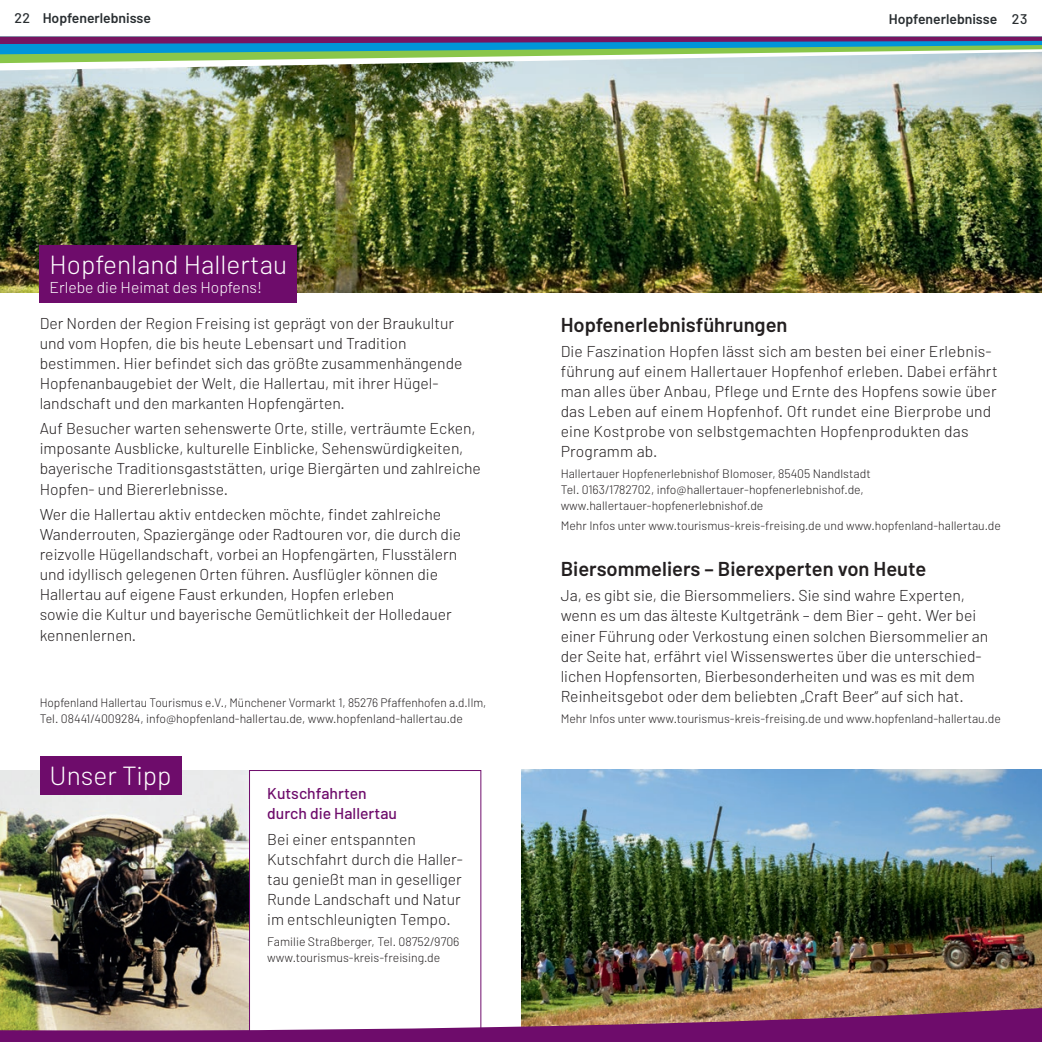
<style>
.page{position:relative;width:1042px;height:1042px;background:#fff}
.page>*{position:absolute;margin:0;border:0;box-sizing:border-box;transform-origin:0 0}
.t1{font:300 26.25px "Barlow";color:#fff}
.t2{font:600 20.12px "Barlow";color:#231f20}
.t3{font:300 15.75px/20.1px "Barlow";color:#231f20}
.t4{font:500 15.75px/20.1px "Barlow";color:#6e0c6b}
.t5{font:300 15.75px "Barlow";color:#fff}
.t6{font:600 14px "Barlow";color:#292e31}
.t7{font:300 12.25px/15.8px "Barlow";color:#231f20}
.s1{font-weight:500}
</style>
<div class="page">
<img style="left:521px;top:769px;width:521px;height:238px">
<img style="left:0;top:71px;width:1042px;height:222px">
<div style="left:40px;top:245px;width:257px;height:58px;background:#6e0c6b"></div>
<img style="left:0;top:770px;width:249px;height:237px">
<div style="left:40px;top:756px;width:141px;height:39px;background:#6e0c6b"></div>
<svg style="left:249px;top:770px;width:232px;height:237px"></svg>
<svg style="left:0;top:36px;width:1042px;height:35px"></svg>
<svg style="left:0;top:37px;width:1042px;height:26px;background:#769ca1"></svg>
<svg style="left:0;top:1007px;width:1042px;height:35px"></svg>
<p class="t6" style="left:14px;top:9px;width:138px"><span class="s1">22</span> Hopfenerlebnisse</p>
<p class="t6" style="left:889px;top:10px;width:140px">Hopfenerlebnisse <span class="s1">23</span></p>
<h1 class="t1" style="left:50px;top:248px;width:239px">Hopfenland Hallertau</h1>
<p class="t5" style="left:50px;top:277px;width:214px">Erlebe die Heimat des Hopfens!</p>
<p class="t3" style="left:40px;top:312px;width:424px">Der Norden der Region Freising ist geprägt von der Braukultur und vom Hopfen, die bis heute Lebensart und Tradition bestimmen. Hier befindet sich das größte zusammenhängende Hopfenanbaugebiet der Welt, die Hallertau, mit ihrer Hügel&shy;landschaft und den markanten Hopfengärten.</p>
<p class="t3" style="left:40px;top:418px;width:443px">Auf Besucher warten sehenswerte Orte, stille, verträumte Ecken, imposante Ausblicke, kulturelle Einblicke, Sehenswürdigkeiten, bayerische Traditionsgaststätten, urige Biergärten und zahlreiche Hopfen- und Biererlebnisse.</p>
<p class="t3" style="left:40px;top:503px;width:423px">Wer die Hallertau aktiv entdecken möchte, findet zahlreiche Wanderrouten, Spaziergänge oder Radtouren vor, die durch die reizvolle Hügellandschaft, vorbei an Hopfengärten, Flusstälern und idyllisch gelegenen Orten führen. Ausflügler können die Hallertau auf eigene Faust erkunden, Hopfen erleben<br>sowie die Kultur und bayerische Gemütlichkeit der Holledauer kennenlernen.</p>
<p class="t7" style="left:40px;top:694px;width:448px">Hopfenland Hallertau Tourismus e.V., Münchener Vormarkt 1, 85276 Pfaffenhofen a.d.Ilm,<br>Tel. 08441/4009284, info@hopfenland-hallertau.de, www.hopfenland-hallertau.de</p>
<h1 class="t1" style="left:50px;top:759px;width:123px">Unser Tipp</h1>
<p class="t4" style="left:267px;top:783px;width:131px">Kutschfahrten durch die Hallertau</p>
<p class="t3" style="left:267px;top:828px;width:196px">Bei einer entspannten<br>Kutschfahrt durch die Haller&shy;tau genießt man in geselliger<br>Runde Landschaft und Natur im entschleunigten Tempo.</p>
<p class="t7" style="left:267px;top:933px;width:194px">Familie Straßberger, Tel. 08752/9706 www.tourismus-kreis-freising.de</p>
<p class="t2" style="left:561px;top:312px;width:228px">Hopfenerlebnisführungen</p>
<p class="t3" style="left:561px;top:341px;width:438px">Die Faszination Hopfen lässt sich am besten bei einer Erlebnis&shy;führung auf einem Hallertauer Hopfenhof erleben. Dabei erfährt man alles über Anbau, Pflege und Ernte des Hopfens sowie über das Leben auf einem Hopfenhof. Oft rundet eine Bierprobe und eine Kostprobe von selbstgemachten Hopfenprodukten das Programm ab.</p>
<p class="t7" style="left:561px;top:465px;width:311px">Hallertauer Hopfenerlebnishof Blomoser, 85405 Nandlstadt<br>Tel. 0163/1782702, info@hallertauer-hopfenerlebnishof.de, www.hallertauer-hopfenerlebnishof.de</p>
<p class="t7" style="left:561px;top:518px;width:442px">Mehr Infos unter www.tourismus-kreis-freising.de und www.hopfenland-hallertau.de</p>
<p class="t2" style="left:561px;top:556px;width:367px">Biersommeliers – Bierexperten von Heute</p>
<p class="t3" style="left:561px;top:585px;width:429px">Ja, es gibt sie, die Biersommeliers. Sie sind wahre Experten, wenn es um das älteste Kultgetränk – dem Bier – geht. Wer bei einer Führung oder Verkostung einen solchen Biersommelier an der Seite hat, erfährt viel Wissenswertes über die unterschied&shy;lichen Hopfensorten, Bierbesonderheiten und was es mit dem Reinheitsgebot oder dem beliebten „Craft Beer“ auf sich hat.</p>
<p class="t7" style="left:561px;top:710px;width:442px">Mehr Infos unter www.tourismus-kreis-freising.de und www.hopfenland-hallertau.de</p>
</div>
